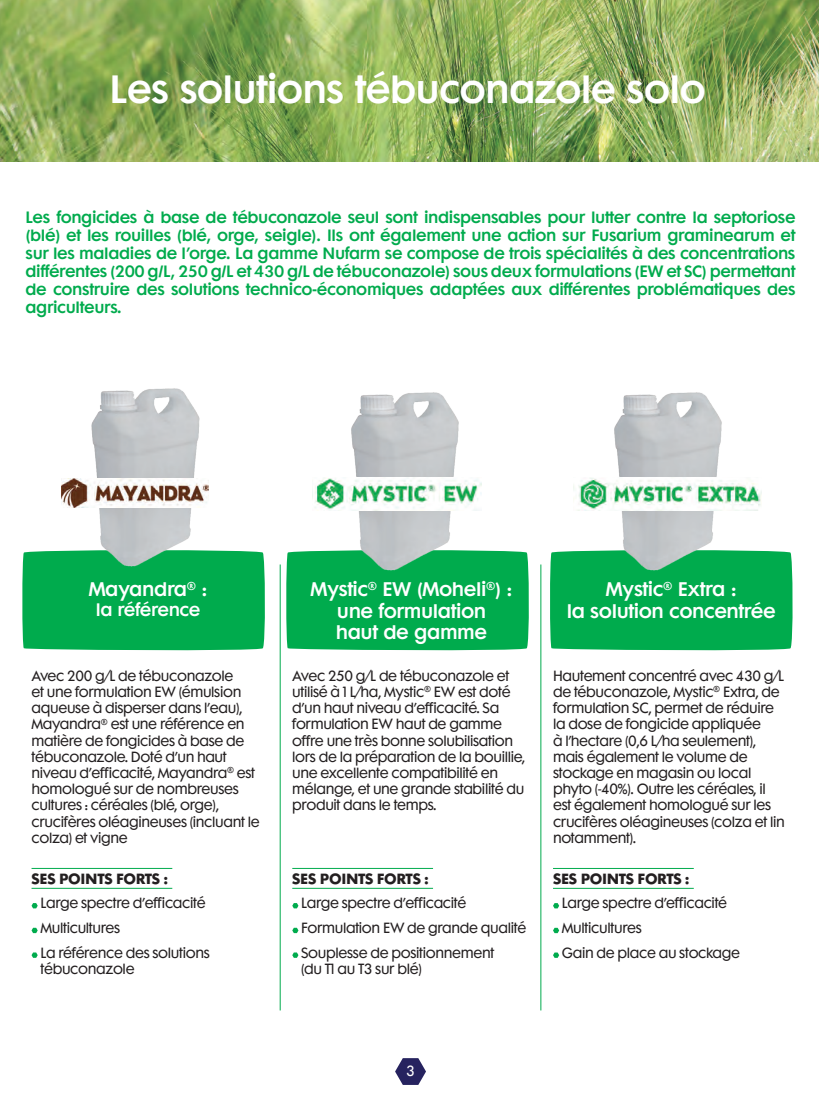
<style>
.page{position:relative;width:819px;height:1106px;background:#fff}
.page>*{position:absolute;margin:0;border:0;box-sizing:border-box;transform-origin:0 0}
.t1{font:600 36px "Futura Maxi Std";letter-spacing:-.025em;color:#fff}
.t2{font:600 18px/21.6px "Futura Maxi Std";letter-spacing:-.025em;color:#fff;text-align:center}
.t3{font:600 16.5px "Futura Maxi Std";letter-spacing:-.025em;color:#fff}
.t4{font:600 15px/18px "Futura Maxi Std";letter-spacing:-.025em;color:#00ab4d;text-align:justify}
.t5{font:13.5px/16.2px "Futura Maxi Std";letter-spacing:-.025em;color:#231f20}
.t6{font:700 13.5px "Futura Maxi Std";letter-spacing:-.025em;color:#231f20}
.t7{font:13.5px "Futura Maxi Std";color:#fff}
</style>
<div class="page">
<div style="left:286px;top:552px;width:243px;height:99px;background:#00ab4d"></div>
<div style="left:550px;top:551px;width:243px;height:100px;background:#00ab4d"></div>
<div style="left:22px;top:552px;width:243px;height:99px;background:#00ab4d"></div>
<img style="left:0;top:0;width:818px;height:162px">
<hr style="left:818px;top:0;width:1px;height:162px;background:#00ab4d">
<hr style="left:32px;top:868px;width:140px;height:1px;background:#00ab4d">
<hr style="left:32px;top:888px;width:140px;height:1px;background:#00ab4d">
<svg style="left:32px;top:903px;width:6px;height:5px"></svg>
<svg style="left:32px;top:927px;width:6px;height:6px"></svg>
<svg style="left:32px;top:952px;width:6px;height:5px"></svg>
<hr style="left:292px;top:868px;width:141px;height:1px;background:#00ab4d">
<hr style="left:292px;top:888px;width:141px;height:1px;background:#00ab4d">
<svg style="left:292px;top:903px;width:6px;height:5px"></svg>
<svg style="left:292px;top:927px;width:6px;height:6px"></svg>
<svg style="left:292px;top:952px;width:6px;height:5px"></svg>
<hr style="left:553px;top:868px;width:140px;height:1px;background:#00ab4d">
<hr style="left:553px;top:888px;width:140px;height:1px;background:#00ab4d">
<svg style="left:553px;top:903px;width:6px;height:5px"></svg>
<svg style="left:553px;top:927px;width:6px;height:6px"></svg>
<svg style="left:553px;top:952px;width:6px;height:5px"></svg>
<hr style="left:280px;top:564px;width:1px;height:446px;background:#00ab4d">
<hr style="left:540px;top:564px;width:1px;height:446px;background:#00ab4d">
<img style="left:27px;top:388px;width:236px;height:190px">
<img style="left:286px;top:392px;width:237px;height:190px">
<img style="left:550px;top:392px;width:235px;height:190px">
<img style="left:312px;top:477px;width:169px;height:33px">
<img style="left:573px;top:477px;width:188px;height:33px">
<img style="left:61px;top:478px;width:147px;height:29px">
<svg style="left:395px;top:1058px;width:31px;height:26px"></svg>
<h1 class="t1" style="left:110px;top:65px;width:597px">Les solutions tébuconazole solo</h1>
<p class="t4" style="left:26px;top:208px;width:771px">Les fongicides à base de tébuconazole seul sont indispensables pour lutter contre la septoriose (blé) et les rouilles (blé, orge, seigle). Ils ont également une action sur Fusarium graminearum et sur les maladies de l’orge. La gamme Nufarm se compose de trois spécialités à des concentrations différentes (200 g/L, 250 g/L et 430 g/L de tébuconazole) sous deux formulations (EW et SC) permettant de construire des solutions technico-économiques adaptées aux différentes problématiques des agriculteurs.</p>
<h2 class="t2" style="left:89px;top:578px;width:120px">Mayandra<sup>®</sup> :</h2>
<p class="t3" style="left:96px;top:599px;width:106px">la référence</p>
<p class="t5" style="left:32px;top:667px;width:230px">Avec 200 g/L de tébuconazole<br>et une formulation EW (émulsion aqueuse à disperser dans l’eau),<br>Mayandra<sup>®</sup> est une référence en matière de fongicides à base de tébuconazole. Doté d’un haut niveau d’efficacité, Mayandra<sup>®</sup> est homologué sur de nombreuses cultures : céréales (blé, orge), crucifères oléagineuses (incluant le colza) et vigne</p>
<p class="t6" style="left:32px;top:868px;width:138px">SES POINTS FORTS :</p>
<p class="t5" style="left:40px;top:890px;width:171px;line-height:24.8px">Large spectre d’efficacité<br>Multicultures<br>La référence des solutions</p>
<p class="t5" style="left:40px;top:960px;width:96px">tébuconazole</p>
<h2 class="t2" style="left:310px;top:578px;width:203px">Mystic<sup>®</sup> EW (Moheli<sup>®</sup>) : une formulation<br>haut de gamme</h2>
<h2 class="t2" style="left:566px;top:578px;width:210px">Mystic<sup>®</sup> Extra :<br>la solution concentrée</h2>
<p class="t5" style="left:292px;top:667px;width:234px">Avec 250 g/L de tébuconazole et utilisé à 1 L/ha, Mystic<sup>®</sup> EW est doté d’un haut niveau d’efficacité. Sa formulation EW haut de gamme offre une très bonne solubilisation lors de la préparation de la bouillie, une excellente compatibilité en mélange, et une grande stabilité du produit dans le temps.</p>
<p class="t6" style="left:292px;top:868px;width:138px">SES POINTS FORTS :</p>
<p class="t5" style="left:301px;top:890px;width:227px;line-height:24.8px">Large spectre d’efficacité<br>Formulation EW de grande qualité<br>Souplesse de positionnement</p>
<p class="t5" style="left:301px;top:960px;width:122px">(du T1 au T3 sur blé)</p>
<p class="t5" style="left:553px;top:667px;width:233px">Hautement concentré avec 430 g/L de tébuconazole, Mystic<sup>®</sup> Extra, de formulation SC, permet de réduire la dose de fongicide appliquée<br>à l’hectare (0,6 L/ha seulement), mais également le volume de stockage en magasin ou local phyto (-40%). Outre les céréales, il est également homologué sur les crucifères oléagineuses (colza et lin notamment).</p>
<p class="t6" style="left:553px;top:868px;width:138px">SES POINTS FORTS :</p>
<p class="t5" style="left:562px;top:890px;width:180px;line-height:24.8px">Large spectre d’efficacité<br>Multicultures<br>Gain de place au stockage</p>
<p class="t7" style="left:406px;top:1062px;width:10px">3</p>
</div>
